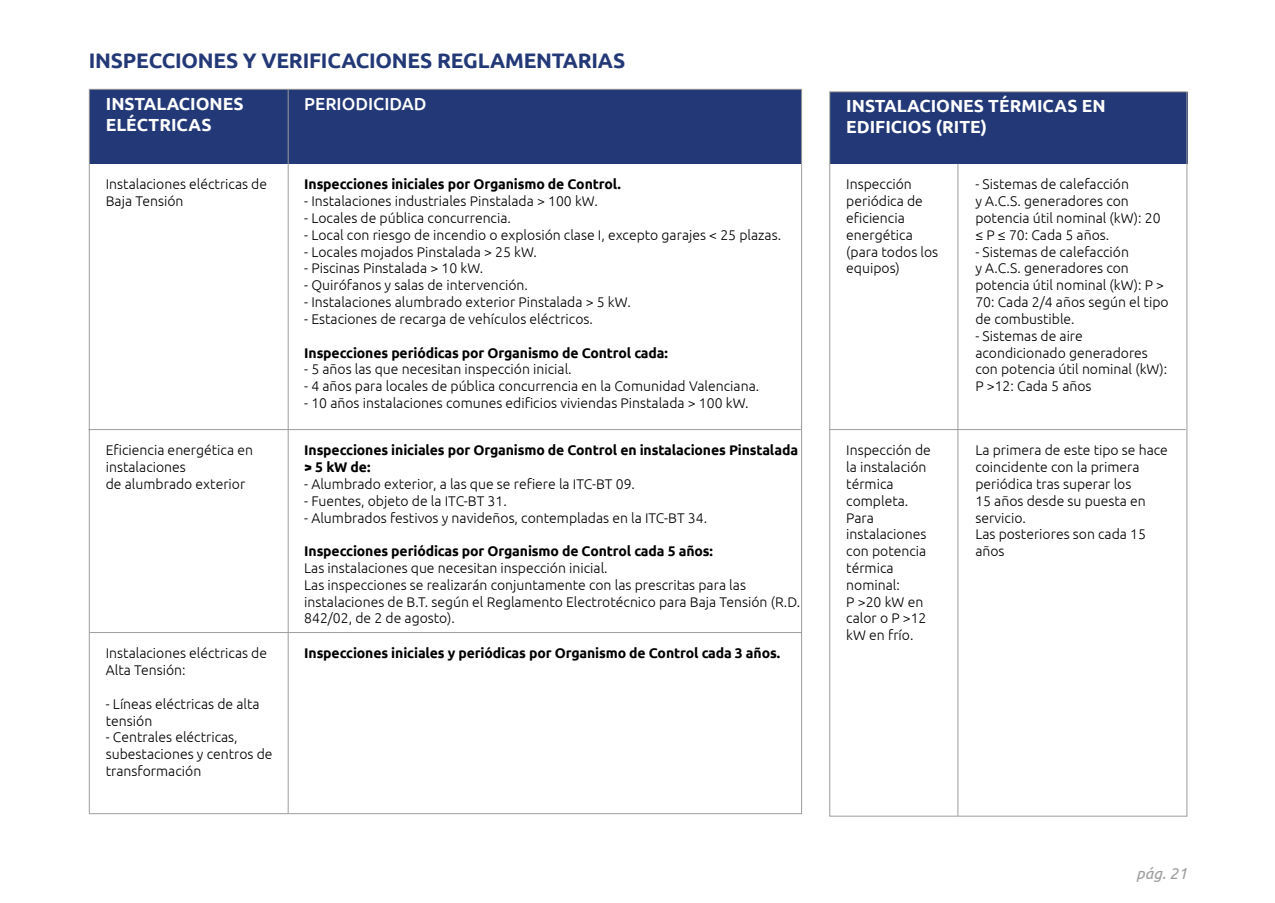
<style>
.page{position:relative;width:1275px;height:903px;background:#fff}
.page>*{position:absolute;margin:0;border:0;box-sizing:border-box;transform-origin:0 0}
.t1{font:700 21px "Ubuntu";letter-spacing:-.01em;color:#233977}
.t2{font:700 17.5px/21px "Ubuntu";color:#fff}
.t3{font:500 17.5px "Ubuntu";color:#fff}
.t4{font:italic 15.75px "Ubuntu";color:#9d9d9c}
.t5{font:300 14px/16.8px "Ubuntu";color:#000}
.t6{font:700 14px/16.8px "Ubuntu";letter-spacing:-.01em;color:#000}
</style>
<div class="page">
<div style="left:90px;top:89px;width:712px;height:75px;background:#233977"></div>
<div style="left:830px;top:92px;width:357px;height:72px;background:#233977"></div>
<hr style="left:88px;top:429px;width:713px;height:1px;background:#9d9d9c">
<hr style="left:829px;top:429px;width:357px;height:1px;background:#9d9d9c">
<hr style="left:90px;top:632px;width:712px;height:1px;background:#9d9d9c">
<hr style="left:288px;top:89px;width:1px;height:725px;background:#9d9d9c">
<hr style="left:957px;top:164px;width:1px;height:652px;background:#9d9d9c">
<h1 class="t1" style="left:89px;top:47px;width:538px">INSPECCIONES Y VERIFICACIONES REGLAMENTARIAS</h1>
<p class="t2" style="left:106px;top:93px;width:139px">INSTALACIONES<br>ELÉCTRICAS</p>
<p class="t2" style="left:846px;top:95px;width:261px">INSTALACIONES TÉRMICAS EN<br>EDIFICIOS (RITE)</p>
<p class="t3" style="left:304px;top:92px;width:124px">PERIODICIDAD</p>
<p class="t5" style="left:106px;top:176px;width:163px">Instalaciones eléctricas de<br>Baja Tensión</p>
<p class="t5" style="left:846px;top:176px;width:93px">Inspección periódica de eficiencia energética (para todos los equipos)</p>
<p class="t6" style="left:304px;top:176px;width:318px">Inspecciones iniciales por Organismo de Control.</p>
<p class="t5" style="left:304px;top:193px;width:295px">- Instalaciones industriales Pinstalada &gt; 100 kW.</p>
<p class="t5" style="left:304px;top:209px;width:208px">- Locales de pública concurrencia.</p>
<p class="t5" style="left:304px;top:226px;width:478px">- Local con riesgo de incendio o explosión clase I, excepto garajes &lt; 25 plazas.</p>
<p class="t5" style="left:304px;top:243px;width:234px">- Locales mojados Pinstalada &gt; 25 kW.</p>
<p class="t5" style="left:304px;top:260px;width:181px">- Piscinas Pinstalada &gt; 10 kW.</p>
<p class="t5" style="left:304px;top:277px;width:225px">- Quirófanos y salas de intervención.</p>
<p class="t5" style="left:304px;top:293px;width:328px">- Instalaciones alumbrado exterior Pinstalada &gt; 5 kW.</p>
<p class="t5" style="left:304px;top:310px;width:290px">- Estaciones de recarga de vehículos eléctricos.</p>
<p class="t6" style="left:304px;top:344px;width:365px">Inspecciones periódicas por Organismo de Control cada:</p>
<p class="t5" style="left:304px;top:361px;width:269px">- 5 años las que necesitan inspección inicial.</p>
<p class="t5" style="left:304px;top:377px;width:456px">- 4 años para locales de pública concurrencia en la Comunidad Valenciana.</p>
<p class="t5" style="left:304px;top:394px;width:446px">- 10 años instalaciones comunes edificios viviendas Pinstalada &gt; 100 kW.</p>
<p class="t5" style="left:106px;top:441px;width:149px">Eficiencia energética en instalaciones<br>de alumbrado exterior</p>
<p class="t5" style="left:846px;top:441px;width:86px">Inspección de la instalación térmica completa.<br>Para instalaciones con potencia térmica nominal:<br>P &gt;20 kW en calor o P &gt;12 kW en frío.</p>
<p class="t5" style="left:106px;top:644px;width:163px">Instalaciones eléctricas de<br>Alta Tensión:</p>
<p class="t5" style="left:106px;top:695px;width:155px">- Líneas eléctricas de alta tensión</p>
<p class="t5" style="left:106px;top:728px;width:168px">- Centrales eléctricas, subestaciones y centros de transformación</p>
<p class="t6" style="left:304px;top:442px;width:495px">Inspecciones iniciales por Organismo de Control en instalaciones Pinstalada &gt; 5 kW de:</p>
<p class="t5" style="left:304px;top:475px;width:332px">- Alumbrado exterior, a las que se refiere la ITC-BT 09.</p>
<p class="t5" style="left:304px;top:492px;width:204px">- Fuentes, objeto de la ITC-BT 31.</p>
<p class="t5" style="left:304px;top:509px;width:404px">- Alumbrados festivos y navideños, contempladas en la ITC-BT 34.</p>
<p class="t6" style="left:304px;top:542px;width:410px">Inspecciones periódicas por Organismo de Control cada 5 años:</p>
<p class="t5" style="left:304px;top:559px;width:498px">Las instalaciones que necesitan inspección inicial.<br>Las inspecciones se realizarán conjuntamente con las prescritas para las instalaciones de B.T. según el Reglamento Electrotécnico para Baja Tensión (R.D.<br>842/02, de 2 de agosto).</p>
<p class="t6" style="left:304px;top:645px;width:477px">Inspecciones iniciales y periódicas por Organismo de Control cada 3 años.</p>
<p class="t5" style="left:975px;top:176px;width:187px">- Sistemas de calefacción<br>y A.C.S. generadores con potencia útil nominal (kW): 20 ≤ P ≤ 70: Cada 5 años.</p>
<p class="t5" style="left:975px;top:243px;width:195px">- Sistemas de calefacción<br>y A.C.S. generadores con potencia útil nominal (kW): P &gt;<br>70: Cada 2/4 años según el tipo de combustible.</p>
<p class="t5" style="left:975px;top:327px;width:193px">- Sistemas de aire acondicionado generadores con potencia útil nominal (kW):<br>P &gt;12: Cada 5 años</p>
<p class="t5" style="left:975px;top:441px;width:194px">La primera de este tipo se hace coincidente con la primera periódica tras superar los<br>15 años desde su puesta en servicio.<br>Las posteriores son cada 15 años</p>
<p class="t4" style="left:1136px;top:864px;width:53px">pág. 21</p>
</div>
